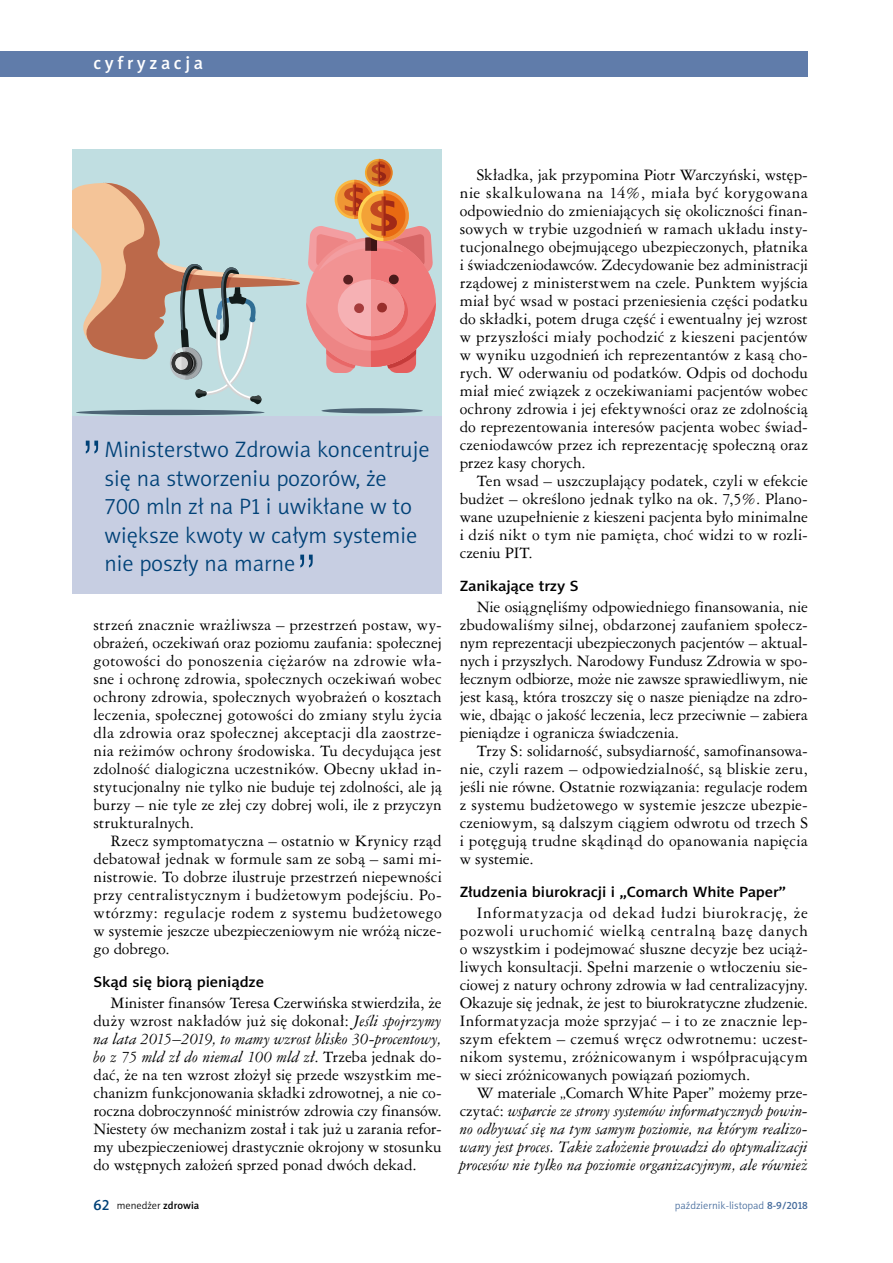
<style>
.page{position:relative;width:893px;height:1263px;background:#fff}
.page>*{position:absolute;margin:0;border:0;box-sizing:border-box;transform-origin:0 0}
.t1{font:52.5px "Swis 721 Lt PL";color:#004177}
.t2{font:22.5px/28.5px "Naomi Sans EFN Light";color:#004177}
.t3{font:18px "Naomi Sans EFN Medium";letter-spacing:.2em;color:#fff}
.t4{font:15px/18px "Ameri Garmnd PL";letter-spacing:.005em;color:#000;text-align:justify}
.t5{font:italic 15px/18px "Ameri Garmnd PL";color:#000;text-align:justify}
.t6{font:15px "Naomi Sans EFN Medium";letter-spacing:-.01em;color:#000;scale:1.1 1}
.t7{font:10.5px "Naomi Sans EFN Light";color:#456b9c}
.t8{font:10.5px "Naomi Sans EFN Light";color:#000}
.s1{font-style:italic}
.s2{font-style:normal}
.s3{font-family:"Naomi Sans EFN Medium";font-size:15px;color:#004177}
.s4{font-family:"Naomi Sans EFN Medium"}
</style>
<div class="page">
<div style="left:72px;top:149px;width:370px;height:268px;background:#c0dee1"></div>
<div style="left:321px;top:408px;width:102px;height:5px;background:#4d6475;border-radius:50%"></div>
<div style="left:76px;top:410px;width:188px;height:5px;background:#4d6475;border-radius:50%"></div>
<svg style="left:72px;top:159px;width:364px;height:245px"></svg>
<div style="left:72px;top:417px;width:370px;height:177px;background:#c7cee2"></div>
<div style="left:0;top:51px;width:808px;height:26px;background:#607caa"></div>
<p class="t3" style="left:94px;top:52px;width:111px">cyfryzacja</p>
<h1 class="t1" style="left:81px;top:427px;width:24px">”</h1>
<h2 class="t2" style="left:104px;top:435px;width:327px">Ministerstwo Zdrowia koncentruje się na stworzeniu pozorów, że<br>700 mln zł na P1 i uwikłane w to większe kwoty w całym systemie nie poszły na marne</h2>
<h1 class="t1" style="left:295px;top:541px;width:24px">”</h1>
<p class="t4" style="left:94px;top:615px;width:350px">strzeń znacznie wrażliwsza – przestrzeń postaw, wy&shy;obrażeń, oczekiwań oraz poziomu zaufania: społecznej gotowości do ponoszenia ciężarów na zdrowie wła&shy;sne i ochronę zdrowia, społecznych oczekiwań wobec ochrony zdrowia, społecznych wyobrażeń o kosztach leczenia, społecznej gotowości do zmiany stylu życia dla zdrowia oraz społecznej akceptacji dla zaostrze&shy;nia reżimów ochrony środowiska. Tu decydująca jest zdolność dialogiczna uczestników. Obecny układ in&shy;stytucjonalny nie tylko nie buduje tej zdolności, ale ją burzy – nie tyle ze złej czy dobrej woli, ile z przyczyn strukturalnych.</p>
<p class="t4" style="left:94px;top:831px;width:350px;text-indent:17px">Rzecz symptomatyczna – ostatnio w Krynicy rząd debatował jednak w formule sam ze sobą – sami mi&shy;nistrowie. To dobrze ilustruje przestrzeń niepewności przy centralistycznym i budżetowym podejściu. Po&shy;wtórzmy: regulacje rodem z systemu budżetowego w systemie jeszcze ubezpieczeniowym nie wróżą nicze&shy;go dobrego.</p>
<p class="t6" style="left:94px;top:973px;width:157px">Skąd się biorą pieniądze</p>
<p class="t4" style="left:94px;top:993px;width:350px;text-indent:17px">Minister finansów Teresa Czerwińska stwierdziła, że duży wzrost nakładów już się dokonał: <span class="s1">Jeśli spojrzymy na lata 2015–2019, to mamy wzrost blisko 30-procentowy, bo z 75 mld zł do niemal 100 mld zł</span>. Trzeba jednak do&shy;dać, że na ten wzrost złożył się przede wszystkim me&shy;chanizm funkcjonowania składki zdrowotnej, a nie co&shy;roczna dobroczynność ministrów zdrowia czy finansów.<br>Niestety ów mechanizm został i tak już u zarania refor&shy;my ubezpieczeniowej drastycznie okrojony w stosunku do wstępnych założeń sprzed ponad dwóch dekad.</p>
<p class="t4" style="left:460px;top:165px;width:350px;text-indent:17px">Składka, jak przypomina Piotr Warczyński, wstęp&shy;nie skalkulowana na 14%, miała być korygowana odpowiednio do zmieniających się okoliczności finan&shy;sowych w trybie uzgodnień w ramach układu insty&shy;tucjonalnego obejmującego ubezpieczonych, płatnika i świadczeniodawców. Zdecydowanie bez administracji rządowej z ministerstwem na czele. Punktem wyjścia miał być wsad w postaci przeniesienia części podatku do składki, potem druga część i ewentualny jej wzrost w przyszłości miały pochodzić z kieszeni pacjentów w wyniku uzgodnień ich reprezentantów z kasą cho&shy;rych. W oderwaniu od podatków. Odpis od dochodu miał mieć związek z oczekiwaniami pacjentów wobec ochrony zdrowia i jej efektywności oraz ze zdolnością do reprezentowania interesów pacjenta wobec świad&shy;czeniodawców przez ich reprezentację społeczną oraz przez kasy chorych.</p>
<p class="t4" style="left:460px;top:471px;width:350px;text-indent:17px">Ten wsad – uszczuplający podatek, czyli w efekcie budżet – określono jednak tylko na ok. 7,5%. Plano&shy;wane uzupełnienie z kieszeni pacjenta było minimalne i dziś nikt o tym nie pamięta, choć widzi to w rozli&shy;czeniu PIT.</p>
<p class="t6" style="left:460px;top:577px;width:110px">Zanikające trzy S</p>
<p class="t4" style="left:460px;top:597px;width:350px;text-indent:17px">Nie osiągnęliśmy odpowiedniego finansowania, nie zbudowaliśmy silnej, obdarzonej zaufaniem społecz&shy;nym reprezentacji ubezpieczonych pacjentów – aktual&shy;nych i przyszłych. Narodowy Fundusz Zdrowia w spo&shy;łecznym odbiorze, może nie zawsze sprawiedliwym, nie jest kasą, która troszczy się o nasze pieniądze na zdro&shy;wie, dbając o jakość leczenia, lecz przeciwnie – zabiera pieniądze i ogranicza świadczenia.</p>
<p class="t4" style="left:460px;top:741px;width:350px;text-indent:17px">Trzy S: solidarność, subsydiarność, samofinansowa&shy;nie, czyli razem – odpowiedzialność, są bliskie zeru, jeśli nie równe. Ostatnie rozwiązania: regulacje rodem z systemu budżetowego w systemie jeszcze ubezpie&shy;czeniowym, są dalszym ciągiem odwrotu od trzech S i potęgują trudne skądinąd do opanowania napięcia w systemie.</p>
<p class="t6" style="left:460px;top:883px;width:298px">Złudzenia biurokracji i „Comarch White Paper”</p>
<p class="t4" style="left:460px;top:903px;width:350px;text-indent:17px">Informatyzacja od dekad łudzi biurokrację, że pozwoli uruchomić wielką centralną bazę danych o wszystkim i podejmować słuszne decyzje bez uciąż&shy;liwych konsultacji. Spełni marzenie o wtłoczeniu sie&shy;ciowej z natury ochrony zdrowia w ład centralizacyjny.<br>Okazuje się jednak, że jest to biurokratyczne złudzenie.<br>Informatyzacja może sprzyjać – i to ze znacznie lep&shy;szym efektem – czemuś wręcz odwrotnemu: uczest&shy;nikom systemu, zróżnicowanym i współpracującym w sieci zróżnicowanych powiązań poziomych.</p>
<p class="t5" style="left:460px;top:1083px;width:350px;text-indent:17px"><span class="s2">W materiale „Comarch White Paper” możemy prze&shy;czytać:</span> wsparcie ze strony systemów informatycznych powin&shy;no odbywać się na tym samym poziomie, na którym realizo&shy;wany jest proces. Takie założenie prowadzi do optymalizacji procesów nie tylko na poziomie organizacyjnym, ale również</p>
<p class="t8" style="left:94px;top:1199px;width:107px"><span class="s3">62</span> menedżer <span class="s4">zdrowia</span></p>
<p class="t7" style="left:675px;top:1199px;width:135px">październik-listopad <span class="s4">8-9/2018</span></p>
</div>
